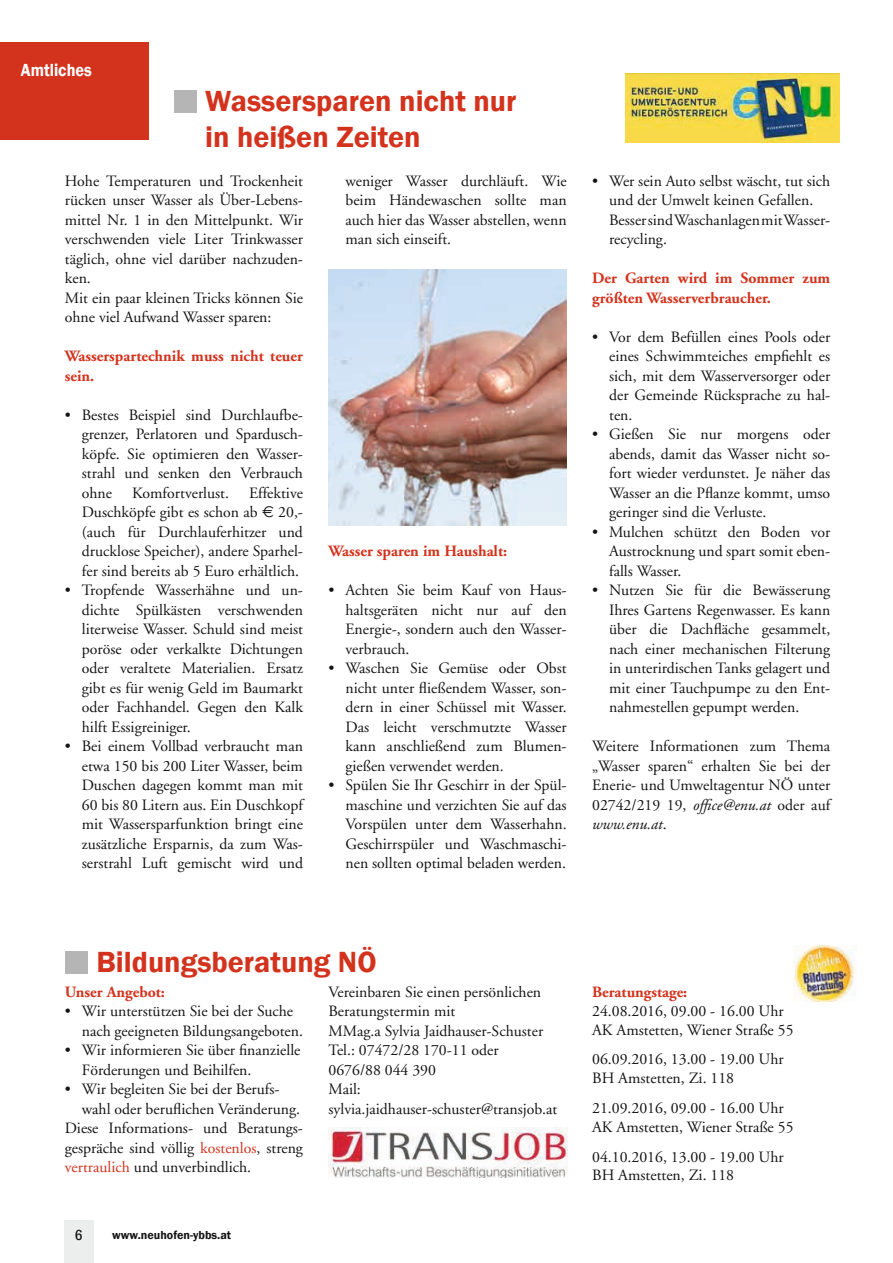
<style>
.page{position:relative;width:893px;height:1263px;background:#fff}
.page>*{position:absolute;margin:0;border:0;box-sizing:border-box;transform-origin:0 0}
.t1{font:600 30px/36px "Franklin Gothic";color:#d3321c}
.t2{font:600 18px "Franklin Gothic";color:#fff;scale:.9 1}
.t3{font:15.75px/19.5px "Adobe Garamond";color:#131413;text-align:justify}
.t4{font:700 15.75px/19.5px "Adobe Garamond";color:#d3321c}
.t5{font:500 condensed 15px "Franklin Gothic";color:#131413}
.t6{font:600 12px "Franklin Gothic";color:#131413}
.s1{font-family:"Euro Sig"}
.s2{font-style:italic}
.s3{color:#d3321c}
</style>
<div class="page">
<div style="left:64px;top:1220px;width:30px;height:43px;background:#eceded"></div>
<div style="left:0;top:43px;width:148px;height:97px;background:#d3321c"></div>
<div style="left:174px;top:91px;width:22px;height:22px;background:#b5b5b6"></div>
<img style="left:626px;top:74px;width:214px;height:68px">
<img style="left:328px;top:270px;width:239px;height:255px">
<div style="left:65px;top:950px;width:22px;height:23px;background:#b5b5b6"></div>
<img style="left:329px;top:1127px;width:238px;height:50px">
<img style="left:794px;top:946px;width:62px;height:55px">
<p class="t2" style="left:21px;top:59px;width:80px">Amtliches</p>
<h1 class="t1" style="left:205px;top:83px;width:313px">Wassersparen nicht nur in heißen Zeiten</h1>
<p class="t3" style="left:65px;top:171px;width:240px;text-align:left">Hohe Temperaturen und Trockenheit rücken unser Wasser als Über-Lebens&shy;mittel Nr. 1 in den Mittelpunkt. Wir verschwenden viele Liter Trinkwasser täglich, ohne viel darüber nachzuden&shy;ken.<br>Mit ein paar kleinen Tricks können Sie ohne viel Aufwand Wasser sparen:</p>
<p class="t4" style="left:65px;top:347px;width:240px">Wasserspartechnik muss nicht teuer sein.</p>
<p class="t3" style="left:82px;top:405px;width:223px;text-indent:-17px">• Bestes Beispiel sind Durchlaufbe&shy;grenzer, Perlatoren und Spardusch&shy;köpfe. Sie optimieren den Wasser&shy;strahl und senken den Verbrauch ohne</p>
<p class="t3" style="left:82px;top:483px;width:223px;text-indent:167px">Effektive Duschköpfe gibt es schon ab <span class="s1">€</span> 20,- (auch für Durchlauferhitzer und drucklose Speicher), andere Sparhel&shy;fer sind bereits ab 5 Euro erhältlich.</p>
<p class="t3" style="left:82px;top:581px;width:223px;text-indent:-17px">• Tropfende Wasserhähne und un&shy;dichte Spülkästen verschwenden literweise Wasser. Schuld sind meist poröse oder verkalkte Dichtungen oder veraltete Materialien. Ersatz gibt es für wenig Geld im Baumarkt oder Fachhandel. Gegen den Kalk hilft Essigreiniger.</p>
<p class="t3" style="left:82px;top:737px;width:223px;text-indent:-17px">• Bei einem Vollbad verbraucht man etwa 150 bis 200 Liter Wasser, beim Duschen dagegen kommt man mit 60 bis 80 Litern aus. Ein Duschkopf mit Wassersparfunktion bringt eine zusätzliche Ersparnis, da zum Was&shy;serstrahl Luft gemischt wird und</p>
<p class="t3" style="left:132px;top:483px;width:98px">Komfortverlust.</p>
<p class="t3" style="left:345px;top:171px;width:223px">weniger Wasser durchläuft. Wie beim Händewaschen sollte man auch hier das Wasser abstellen, wenn man sich einseift.</p>
<p class="t4" style="left:328px;top:542px;width:180px">Wasser sparen im Haushalt:</p>
<p class="t3" style="left:345px;top:581px;width:223px;text-indent:-17px">• Achten Sie beim Kauf von Haus&shy;haltsgeräten nicht nur auf den Energie-, sondern auch den Wasser&shy;verbrauch.</p>
<p class="t3" style="left:345px;top:659px;width:223px;text-indent:-17px">• Waschen Sie Gemüse oder Obst nicht unter fließendem Wasser, son&shy;dern in einer Schüssel mit Wasser.<br>Das leicht verschmutzte Wasser kann anschließend zum Blumen&shy;gießen verwendet werden.</p>
<p class="t3" style="left:345px;top:776px;width:223px;text-indent:-17px">• Spülen Sie Ihr Geschirr in der Spül&shy;maschine und verzichten Sie auf das Vorspülen unter dem Wasserhahn.<br>Geschirrspüler und Waschmaschi&shy;nen sollten optimal beladen werden.</p>
<p class="t3" style="left:609px;top:171px;width:223px;text-align:left;text-indent:-17px">• Wer sein Auto selbst wäscht, tut sich und der Umwelt keinen Gefallen.<br>Besser sind Waschanlagen mit Wasser&shy;recycling.</p>
<p class="t4" style="left:592px;top:269px;width:240px">Der Garten wird im Sommer zum größten Wasserverbraucher.</p>
<p class="t3" style="left:609px;top:327px;width:223px;text-indent:-17px">• Vor dem Befüllen eines Pools oder eines Schwimmteiches empfiehlt es sich, mit dem Wasserversorger oder der Gemeinde Rücksprache zu hal&shy;ten.</p>
<p class="t3" style="left:609px;top:425px;width:223px;text-indent:-17px">• Gießen Sie nur morgens oder abends, damit das Wasser nicht so&shy;fort wieder verdunstet. Je näher das Wasser an die Pflanze kommt, umso geringer sind die Verluste.</p>
<p class="t3" style="left:609px;top:522px;width:223px;text-indent:-17px">• Mulchen schützt den Boden vor Austrocknung und spart somit eben&shy;falls Wasser.</p>
<p class="t3" style="left:609px;top:581px;width:223px;text-indent:-17px">• Nutzen Sie für die Bewässerung Ihres Gartens Regenwasser. Es kann über die Dachfläche gesammelt, nach einer mechanischen Filterung in unterirdischen Tanks gelagert und mit einer Tauchpumpe zu den Ent&shy;nahmestellen gepumpt werden.</p>
<p class="t3" style="left:592px;top:737px;width:240px">Weitere Informationen zum Thema „Wasser sparen“ erhalten Sie bei der Enerie- und Umweltagentur NÖ unter 02742/219 19, <span class="s2">office@enu.at</span> oder auf <span class="s2">www.enu.at</span>.</p>
<h1 class="t1" style="left:96px;top:944px;width:282px">Bildungsberatung NÖ</h1>
<p class="t4" style="left:65px;top:982px;width:102px">Unser Angebot:</p>
<p class="t3" style="left:82px;top:1002px;width:223px;text-indent:-17px">• Wir unterstützen Sie bei der Suche nach geeigneten Bildungsangeboten.</p>
<p class="t3" style="left:82px;top:1041px;width:220px;text-indent:-17px">• Wir informieren Sie über finanzielle<br>Förderungen und Beihilfen.</p>
<p class="t3" style="left:65px;top:1080px;width:216px">• Wir begleiten Sie bei der Berufs-</p>
<p class="t3" style="left:82px;top:1099px;width:220px">wahl oder beruflichen Veränderung.</p>
<p class="t3" style="left:65px;top:1119px;width:240px">Diese Informations- und Beratungs-</p>
<p class="t3" style="left:65px;top:1138px;width:240px">gespräche sind völlig <span class="s3">kostenlos</span>, streng</p>
<p class="t3" style="left:65px;top:1158px;width:188px"><span class="s3">vertraulich</span> und unverbindlich.</p>
<p class="t3" style="left:328px;top:982px;width:230px;text-align:left">Vereinbaren Sie einen persönlichen<br>Beratungstermin mit<br>MMag.a Sylvia Jaidhauser-Schuster<br>Tel.: 07472/28 170-11 oder<br>0676/88 044 390<br>Mail: sylvia.jaidhauser-schuster@transjob.at</p>
<p class="t4" style="left:592px;top:982px;width:97px">Beratungstage:</p>
<p class="t3" style="left:592px;top:1002px;width:203px;line-height:18.9px">24.08.2016, 09.00 - 16.00 Uhr<br>AK Amstetten, Wiener Straße 55</p>
<p class="t3" style="left:592px;top:1050px;width:193px;line-height:18.9px">06.09.2016, 13.00 - 19.00 Uhr<br>BH Amstetten, Zi. 118</p>
<p class="t3" style="left:592px;top:1099px;width:203px;line-height:18.9px">21.09.2016, 09.00 - 16.00 Uhr<br>AK Amstetten, Wiener Straße 55</p>
<p class="t3" style="left:592px;top:1147px;width:193px;line-height:18.9px">04.10.2016, 13.00 - 19.00 Uhr<br>BH Amstetten, Zi. 118</p>
<p class="t5" style="left:75px;top:1225px;width:9px">6</p>
<p class="t6" style="left:112px;top:1228px;width:120px">www.neuhofen-ybbs.at</p>
</div>
